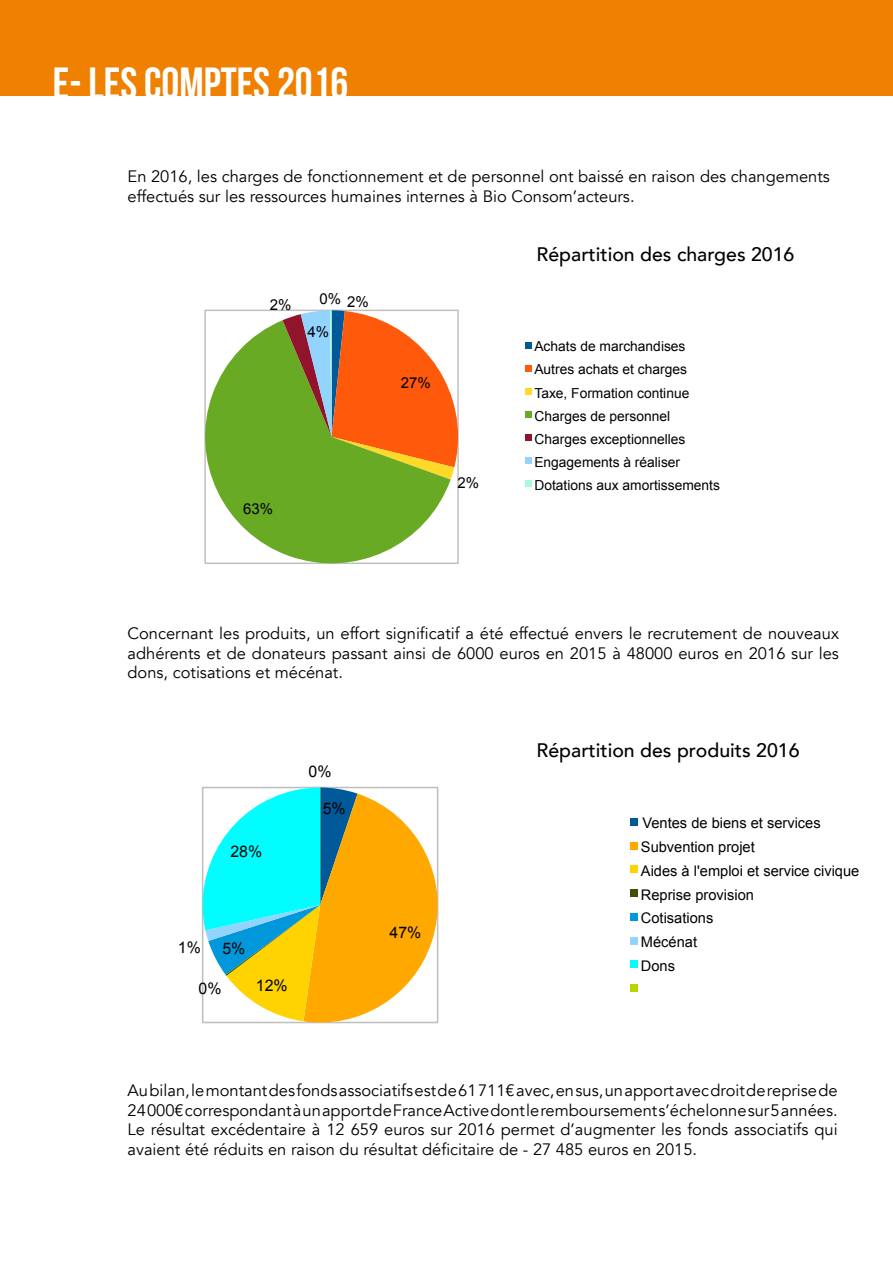
<style>
.page{position:relative;width:893px;height:1263px;background:#fff}
.page>*{position:absolute;margin:0;border:0;box-sizing:border-box;transform-origin:0 0}
.t1{font:45px "Bebas Neue";color:#fff}
.t2{font:500 19.5px "Avenir";color:#000}
.t3{font:16.5px/19.8px "Avenir";color:#000;text-align:justify}
.t4{font:15.9px "Arial";color:#000}
.t5{font:15px "Arial";color:#000}
.t6{font:14.7px/23.7px "Arial";color:#000}
.t7{font:13.8px/23.1px "Arial";color:#000}
</style>
<div class="page">
<div style="left:0;top:0;width:893px;height:96px;background:#f08100"></div>
<svg style="left:204px;top:320px;width:247px;height:244px;fill:#68aa24"></svg>
<svg style="left:283px;top:310px;width:176px;height:169px"></svg>
<div style="left:525px;top:342px;width:7px;height:7px;background:#005998"></div>
<div style="left:525px;top:365px;width:7px;height:7px;background:#ff5a0b"></div>
<div style="left:525px;top:388px;width:7px;height:7px;background:#ffd928"></div>
<div style="left:525px;top:411px;width:7px;height:7px;background:#68aa24"></div>
<div style="left:525px;top:434px;width:7px;height:7px;background:#92132c"></div>
<div style="left:525px;top:457px;width:7px;height:7px;background:#93d4ff"></div>
<div style="left:525px;top:480px;width:7px;height:7px;background:#a6fcd5"></div>
<svg style="left:202px;top:787px;width:237px;height:237px"></svg>
<div style="left:631px;top:818px;width:7px;height:7px;background:#005998"></div>
<div style="left:631px;top:842px;width:7px;height:7px;background:#ffa900"></div>
<div style="left:631px;top:866px;width:7px;height:7px;background:#ffd300"></div>
<div style="left:631px;top:889px;width:7px;height:8px;background:#3f5001"></div>
<div style="left:631px;top:913px;width:7px;height:7px;background:#0098da"></div>
<div style="left:631px;top:937px;width:7px;height:7px;background:#93d4ff"></div>
<div style="left:631px;top:961px;width:7px;height:7px;background:#00fdff"></div>
<div style="left:631px;top:984px;width:7px;height:8px;background:#bbd400"></div>
<h1 class="t1" style="left:53px;top:59px;width:297px">E- LES COMPTES 2016</h1>
<p class="t3" style="left:128px;top:167px;width:704px">En 2016, les charges de fonctionnement et de personnel ont baissé en raison des changements effectués sur les ressources humaines internes à Bio Consom’acteurs.</p>
<p class="t5" style="left:270px;top:294px;width:23px">2%</p>
<p class="t5" style="left:319px;top:288px;width:23px">0%</p>
<p class="t5" style="left:347px;top:291px;width:23px">2%</p>
<p class="t5" style="left:307px;top:321px;width:23px">4%</p>
<p class="t5" style="left:401px;top:372px;width:32px">27%</p>
<p class="t5" style="left:243px;top:498px;width:32px">63%</p>
<p class="t5" style="left:457px;top:473px;width:23px">2%</p>
<p class="t2" style="left:537px;top:237px;width:259px">Répartition des charges 2016</p>
<p class="t7" style="left:534px;top:335px;width:187px">Achats de marchandises<br>Autres achats et charges<br>Taxe, Formation continue<br>Charges de personnel<br>Charges exceptionnelles<br>Engagements à réaliser<br>Dotations aux amortissements</p>
<p class="t3" style="left:128px;top:623px;width:713px">Concernant les produits, un effort significatif a été effectué envers le recrutement de nouveaux adhérents et de donateurs passant ainsi de 6000 euros en 2015 à 48000 euros en 2016 sur les dons, cotisations et mécénat.</p>
<p class="t4" style="left:230px;top:841px;width:33px">28%</p>
<p class="t4" style="left:309px;top:761px;width:24px">0%</p>
<p class="t4" style="left:323px;top:798px;width:24px">5%</p>
<p class="t4" style="left:178px;top:937px;width:24px">1%</p>
<p class="t4" style="left:222px;top:938px;width:24px">5%</p>
<p class="t4" style="left:199px;top:978px;width:24px">0%</p>
<p class="t4" style="left:256px;top:975px;width:33px">12%</p>
<p class="t4" style="left:389px;top:922px;width:33px">47%</p>
<p class="t2" style="left:537px;top:734px;width:264px">Répartition des produits 2016</p>
<p class="t6" style="left:641px;top:811px;width:220px">Ventes de biens et services<br>Subvention projet<br>Aides à l'emploi et service civique<br>Reprise provision<br>Cotisations<br>Mécénat<br>Dons</p>
<p class="t3" style="left:128px;top:1080px;width:712px">Au bilan, le montant des fonds associatifs est de 61 711€ avec, en sus, un apport avec droit de reprise de 24 000€ correspondant à un apport de France Active dont le remboursement s’échelonne sur 5 années.<br>Le résultat excédentaire à 12 659 euros sur 2016 permet d’augmenter les fonds associatifs qui avaient été réduits en raison du résultat déficitaire de - 27 485 euros en 2015.</p>
</div>
